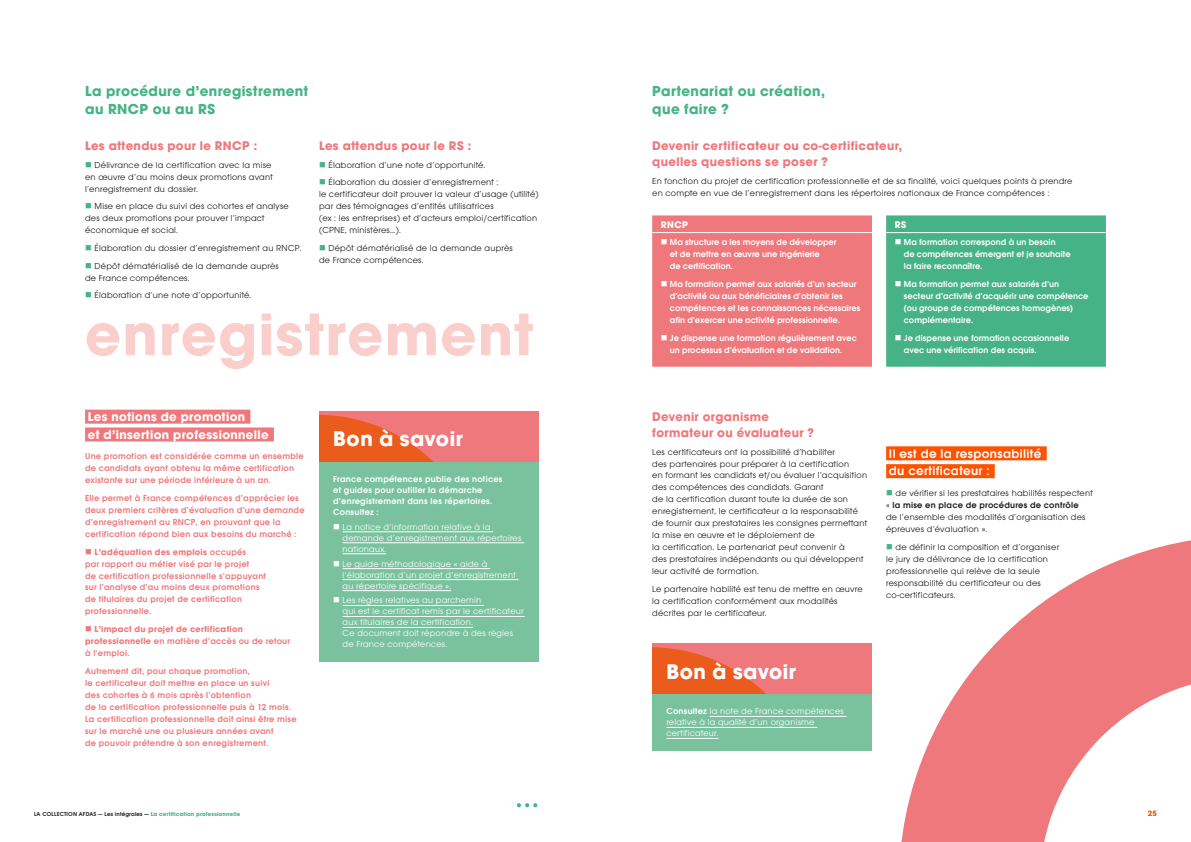
<style>
.page{position:relative;width:1191px;height:842px;background:#fff}
.page>*{position:absolute;margin:0;border:0;box-sizing:border-box;transform-origin:0 0}
.t1{font:700 62px "Avalon";letter-spacing:.025em;color:#facfcb}
.t2{font:700 22px "Avalon";letter-spacing:.03em;color:#fff}
.t3{font:700 15px/18px "Avalon";letter-spacing:.025em;color:#45b385}
.t4{font:700 13px/16px "Avalon";letter-spacing:.025em;color:#ef787c}
.t5{font:700 13px/17.8px "Avalon";letter-spacing:.03em;color:#fff}
.t6{font:600 13px/17.8px "Avalon";letter-spacing:.025em;color:#fff}
.t7{font:700 10px "Avalon";letter-spacing:.045em;color:#fff}
.t8{font:9px/12px "Avalon";letter-spacing:.025em;color:#1d1d1b}
.t9{font:600 9px/12px "Avalon";letter-spacing:.025em;color:#ef787c}
.t10{font:600 9px/12px "Avalon";color:#fff}
.t11{font:9px/11px "Avalon";letter-spacing:.025em;color:#fff}
.t12{font:600 9px/11px "Avalon";letter-spacing:.025em;color:#fff}
.t13{font:700 9px/12px "Avalon";letter-spacing:.025em;color:#ef787c}
.t14{font:700 8px "Avalon";color:#ff5200}
.t15{font:600 6px "Avalon";letter-spacing:.025em;color:#1d1d1b}
.s1{color:#45b385}
.s2{font-weight:700}
.s3{font-weight:600}
.s4{font-weight:700;color:#45b385}
</style>
<div class="page">
<svg style="left:901px;top:540px;width:290px;height:302px;fill:#ef787c"></svg>
<div style="left:85px;top:410px;width:165px;height:14px;background:#ef787c"></div>
<div style="left:85px;top:427px;width:189px;height:14px;background:#ef787c"></div>
<div style="left:319px;top:461px;width:220px;height:201px;background:#7ac29d"></div>
<hr style="left:342px;top:532px;width:151px;height:1px;background:#fff">
<hr style="left:342px;top:543px;width:182px;height:1px;background:#fff">
<hr style="left:342px;top:554px;width:44px;height:1px;background:#fff">
<hr style="left:342px;top:568px;width:148px;height:1px;background:#fff">
<hr style="left:342px;top:579px;width:176px;height:1px;background:#fff">
<hr style="left:342px;top:590px;width:109px;height:1px;background:#fff">
<hr style="left:342px;top:605px;width:142px;height:1px;background:#fff">
<hr style="left:342px;top:616px;width:182px;height:1px;background:#fff">
<hr style="left:342px;top:627px;width:131px;height:1px;background:#fff">
<svg style="left:319px;top:411px;width:220px;height:50px;background:#ed6e5c"></svg>
<div style="left:652px;top:215px;width:220px;height:152px;background:#ef787c"></div>
<hr style="left:652px;top:232px;width:220px;height:1px;background:#fff">
<div style="left:886px;top:215px;width:220px;height:152px;background:#45b385"></div>
<hr style="left:886px;top:232px;width:220px;height:1px;background:#fff">
<div style="left:886px;top:446px;width:160px;height:14px;background:#ff5200"></div>
<div style="left:886px;top:464px;width:108px;height:14px;background:#ff5200"></div>
<div style="left:652px;top:693px;width:220px;height:58px;background:#7ac29d"></div>
<hr style="left:709px;top:716px;width:137px;height:1px;background:#fff">
<hr style="left:666px;top:727px;width:151px;height:1px;background:#fff">
<hr style="left:666px;top:738px;width:52px;height:1px;background:#fff">
<svg style="left:652px;top:643px;width:220px;height:50px;background:#ed6e5c"></svg>
<svg style="left:517px;top:803px;width:20px;height:4px"></svg>
<h3 class="t3" style="left:85px;top:82px;width:225px">La procédure d’enregistrement au RNCP ou au RS</h3>
<h3 class="t3" style="left:652px;top:82px;width:174px">Partenariat ou création, que faire ?</h3>
<h3 class="t4" style="left:85px;top:138px;width:173px">Les attendus pour le RNCP :</h3>
<p class="t8" style="left:85px;top:159px;width:189px"><span class="s1">■</span> Délivrance de la certification avec la mise en œuvre d’au moins deux promotions avant l’enregistrement du dossier.</p>
<p class="t8" style="left:85px;top:200px;width:205px"><span class="s1">■</span> Mise en place du suivi des cohortes et analyse des deux promotions pour prouver l’impact économique et social.</p>
<p class="t8" style="left:85px;top:242px;width:218px"><span class="s1">■</span> Élaboration du dossier d’enregistrement au RNCP.</p>
<p class="t8" style="left:85px;top:260px;width:195px"><span class="s1">■</span> Dépôt dématérialisé de la demande auprès de France compétences.</p>
<p class="t8" style="left:85px;top:289px;width:168px"><span class="s1">■</span> Élaboration d’une note d’opportunité.</p>
<h3 class="t4" style="left:319px;top:138px;width:154px">Les attendus pour le RS :</h3>
<p class="t8" style="left:319px;top:159px;width:168px"><span class="s1">■</span> Élaboration d’une note d’opportunité.</p>
<p class="t8" style="left:319px;top:176px;width:221px"><span class="s1">■</span> Élaboration du dossier d’enregistrement :<br>le certificateur doit prouver la valeur d’usage (utilité) par des témoignages d’entités utilisatrices<br>(ex : les entreprises) et d’acteurs emploi/certification (CPNE, ministères…).</p>
<p class="t8" style="left:319px;top:242px;width:195px"><span class="s1">■</span> Dépôt dématérialisé de la demande auprès de France compétences.</p>
<h3 class="t4" style="left:652px;top:138px;width:252px">Devenir certificateur ou co-certificateur, quelles questions se poser ?</h3>
<p class="t8" style="left:652px;top:175px;width:422px">En fonction du projet de certification professionnelle et de sa finalité, voici quelques points à prendre en compte en vue de l’enregistrement dans les répertoires nationaux de France compétences :</p>
<p class="t7" style="left:894px;top:218px;width:13px">RS</p>
<p class="t10" style="left:904px;top:236px;width:168px;text-indent:-9px">■ Ma formation correspond à un besoin<br>de compétences émergent et je souhaite la faire reconnaître.</p>
<p class="t10" style="left:904px;top:278px;width:186px;text-indent:-9px">■ Ma formation permet aux salariés d’un secteur d’activité d’acquérir une compétence (ou groupe de compétences homogènes) complémentaire.</p>
<p class="t10" style="left:904px;top:331px;width:167px;text-indent:-9px">■ Je dispense une formation occasionnelle avec une vérification des acquis.</p>
<p class="t7" style="left:661px;top:218px;width:29px">RNCP</p>
<p class="t10" style="left:670px;top:236px;width:168px;text-indent:-9px">■ Ma structure a les moyens de développer et de mettre en œuvre une ingénierie<br>de certification.</p>
<p class="t10" style="left:670px;top:278px;width:192px;text-indent:-9px">■ Ma formation permet aux salari<span class="s2">é</span>s d’un secteur d’activité ou aux bénéficiaires d’obtenir les compétences et les connaissances nécessaires afin d’exercer une activité professionnelle.</p>
<p class="t10" style="left:670px;top:331px;width:188px;text-indent:-9px">■ Je dispense une formation régulièrement avec un processus d’évaluation et de validation.</p>
<h1 class="t1" style="left:85px;top:297px;width:450px">enregistrement</h1>
<h3 class="t5" style="left:88px;top:407px;width:182px">Les notions de promotion<br>et d’insertion professionnelle</h3>
<p class="t9" style="left:85px;top:450px;width:220px">Une promotion est considérée comme un ensemble de candidats ayant obtenu la même certification existante sur une période inférieure à un an.</p>
<p class="t9" style="left:85px;top:492px;width:221px">Elle permet à France compétences d’apprécier les deux premiers critères d’évaluation d’une demande d’enregistrement au RNCP, en prouvant que la certification répond bien aux besoins du marché :</p>
<p class="t9" style="left:85px;top:545px;width:183px">■ <span class="s2">L’adéquation des emplois</span> occupés<br>par rapport au métier visé par le projet<br>de certification professionnelle s’appuyant sur l’analyse d’au moins deux promotions de titulaires du projet de certification professionnelle.</p>
<p class="t13" style="left:85px;top:623px;width:206px">■ L’impact du projet de certification professionnelle <span class="s3">en matière d’accès ou de retour à l’emploi.</span></p>
<p class="t9" style="left:85px;top:665px;width:213px">Autrement dit, pour chaque promotion,<br>le certificateur doit mettre en place un suivi<br>des cohortes à 6 mois après l’obtention<br>de la certification professionnelle puis à 12 mois.<br>La certification professionnelle doit ainsi être mise sur le marché une ou plusieurs années avant<br>de pouvoir prétendre à son enregistrement.</p>
<h2 class="t2" style="left:333px;top:426px;width:131px">Bon à savoir</h2>
<p class="t12" style="left:333px;top:473px;width:171px">France compétences publie des notices et guides pour outiller la démarche d’enregistrement dans les répertoires.<br>Consultez :</p>
<p class="t11" style="left:343px;top:521px;width:180px;text-indent:-9px">■ La notice d’information relative à la demande d’enregistrement aux répertoires nationaux.</p>
<p class="t11" style="left:343px;top:558px;width:175px;text-indent:-9px">■ Le guide méthodologique « aide à l’élaboration d’un projet d’enregistrement au répertoire spécifique ».</p>
<p class="t11" style="left:343px;top:595px;width:183px;text-indent:-9px">■ Les règles relatives au parchemin<br>qui est le certificat remis par le certificateur aux titulaires de la certification.<br>Ce document doit répondre à des règles de France compétences.</p>
<h3 class="t4" style="left:652px;top:408px;width:163px">Devenir organisme formateur ou évaluateur ?</h3>
<p class="t8" style="left:652px;top:445px;width:216px">Les certificateurs ont la possibilité d’habiliter<br>des partenaires pour préparer à la certification<br>en formant les candidats et/ou évaluer l’acquisition des compétences des candidats. Garant<br>de la certification durant toute la durée de son enregistrement, le certificateur a la responsabilité de fournir aux prestataires les consignes permettant la mise en œuvre et le déploiement de<br>la certification. Le partenariat peut convenir à<br>des prestataires indépendants ou qui développent leur activité de formation.</p>
<p class="t8" style="left:652px;top:583px;width:212px">Le partenaire habilité est tenu de mettre en œuvre la certification conformément aux modalités décrites par le certificateur.</p>
<h2 class="t2" style="left:666px;top:658px;width:131px">Bon à savoir</h2>
<p class="t11" style="left:666px;top:706px;width:179px"><span class="s3">Consultez</span> la note de France compétences relative à la qualité d’un organisme certificateur.</p>
<h3 class="t6" style="left:889px;top:444px;width:154px">Il est de la responsabilité du certificateur :</h3>
<p class="t8" style="left:886px;top:487px;width:208px"><span class="s1">■</span> de vérifier si les prestataires habilités respectent « <span class="s3">la mise en place de procédures de contrôle<br></span>de l’ensemble des modalités d’organisation des épreuves d’évaluation ».</p>
<p class="t8" style="left:886px;top:540px;width:175px"><span class="s1">■</span> de définir la composition et d’organiser le jury de délivrance de la certification professionnelle qui relève de la seule responsabilité du certificateur ou des co‑certificateurs.</p>
<p class="t15" style="left:34px;top:811px;width:208px">LA COLLECTION AFDAS — Les intégrales — <span class="s4">La certification professionnelle</span></p>
<p class="t14" style="left:1147px;top:809px;width:11px">25</p>
</div>
